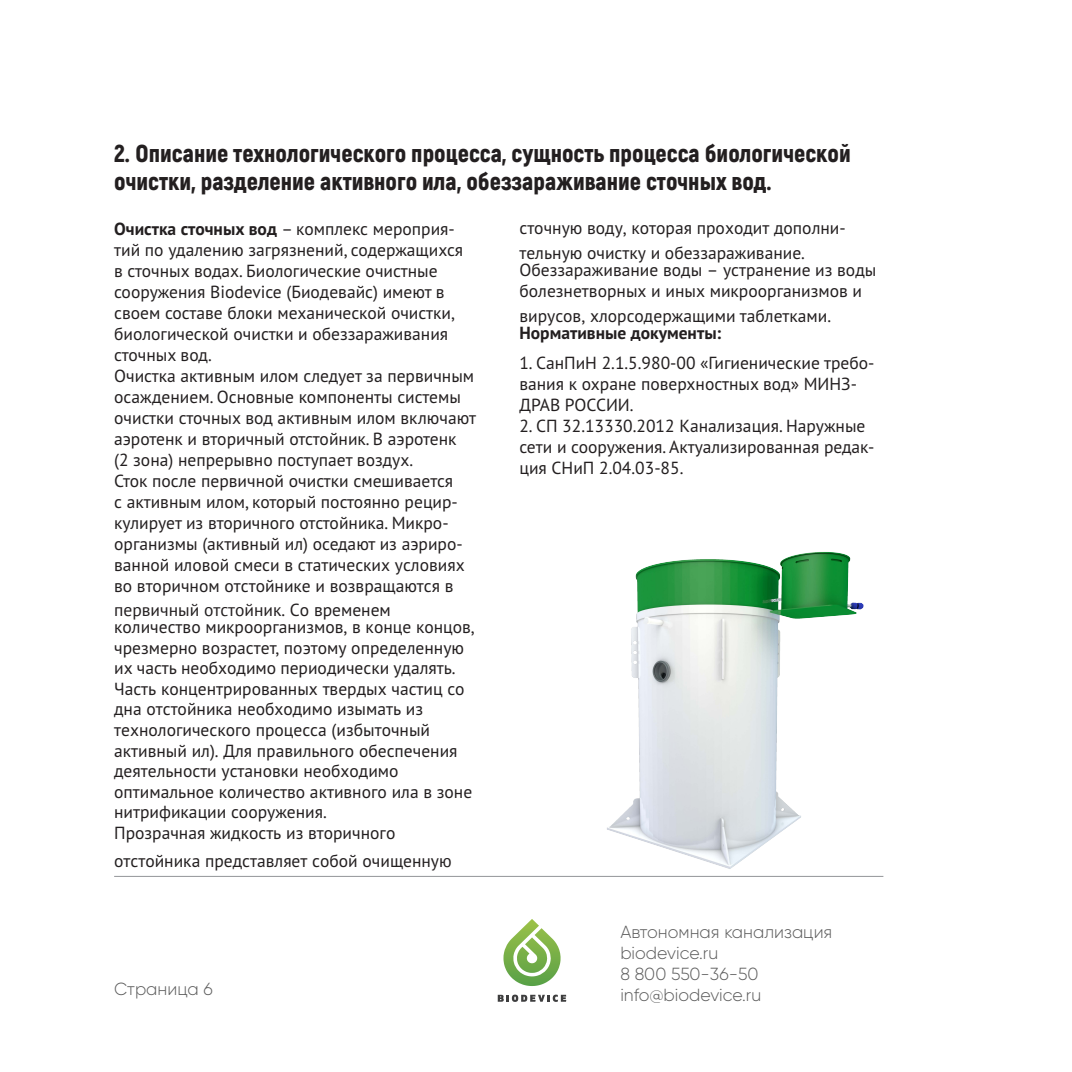
<style>
.page{position:relative;width:1072px;height:1072px;background:#fff}
.page>*{position:absolute;margin:0;border:0;box-sizing:border-box;transform-origin:0 0}
.t1{font:900 24.5px/28.2px "Akrobat";color:#231f20}
.t2{font:17.5px/21px "PT Sans";color:#231f20}
.t3{font:300 17.5px/21px "Gilroy";color:#5d5d5d}
.s1{font-weight:700}
</style>
<div class="page">
<hr style="left:114px;top:876px;width:769px;height:1px;background:#939598">
<svg style="left:498px;top:994px;width:68px;height:7px"></svg>
<svg style="left:503px;top:919px;width:58px;height:67px"></svg>
<img style="left:514px;top:552px;width:370px;height:325px">
<p class="t1" style="left:114px;top:139px;width:738px">2. Описание технологического процесса, сущность процесса биологической очистки, разделение активного ила, обеззараживание сточных вод.</p>
<p class="t2" style="left:114px;top:218px;width:363px"><span class="s1">Очистка сточных вод</span> – комплекс мероприя&shy;тий по удалению загрязнений, содержащихся в сточных водах. Биологические очистные сооружения Biodevice (Биодевайс) имеют в своем составе блоки механической очистки, биологической очистки и обеззараживания сточных вод.<br>Очистка активным илом следует за первичным осаждением. Основные компоненты системы очистки сточных вод активным илом включают аэротенк и вторичный отстойник. В аэротенк<br>(2 зона) непрерывно поступает воздух.<br>Сток после первичной очистки смешивается<br>с активным илом, который постоянно рецир&shy;кулирует из вторичного отстойника. Микро&shy;организмы (активный ил) оседают из аэриро&shy;ванной иловой смеси в статических условиях во вторичном отстойнике и возвращаются в</p>
<p class="t2" style="left:114px;top:601px;width:362px;line-height:16.8px">первичный отстойник. Со временем количество микроорганизмов, в конце концов,</p>
<p class="t2" style="left:114px;top:637px;width:359px">чрезмерно возрастет, поэтому определенную их часть необходимо периодически удалять.<br>Часть концентрированных твердых частиц со дна отстойника необходимо изымать из технологического процесса (избыточный активный ил). Для правильного обеспечения деятельности установки необходимо оптимальное количество активного ила в зоне нитрификации сооружения.<br>Прозрачная жидкость из вторичного</p>
<p class="t2" style="left:114px;top:850px;width:339px">отстойника представляет собой очищенную</p>
<p class="t2" style="left:519px;top:215px;width:328px;line-height:24.8px">сточную воду, которая проходит дополни&shy;тельную очистку и обеззараживание.</p>
<p class="t2" style="left:519px;top:259px;width:358px">Обеззараживание воды – устранение из воды болезнетворных и иных микроорганизмов и</p>
<p class="t2" style="left:519px;top:307px;width:313px;line-height:17px">вирусов, хлорсодержащими таблетками.<br><span class="s1">Нормативные документы:</span></p>
<p class="t2" style="left:519px;top:352px;width:357px">1. СанПиН 2.1.5.980-00 «Гигиенические требо&shy;вания к охране поверхностных вод» МИНЗ-<br>ДРАВ РОССИИ.</p>
<p class="t2" style="left:519px;top:415px;width:356px">2. СП 32.13330.2012 Канализация. Наружные сети и сооружения. Актуализированная редак&shy;ция СНиП 2.04.03-85.</p>
<p class="t3" style="left:620px;top:921px;width:213px">Автономная канализация biodevice.ru<br>8 800 550-36-50</p>
<p class="t3" style="left:114px;top:978px;width:100px">Страница 6</p>
<p class="t3" style="left:620px;top:984px;width:142px">info@biodevice.ru</p>
</div>
